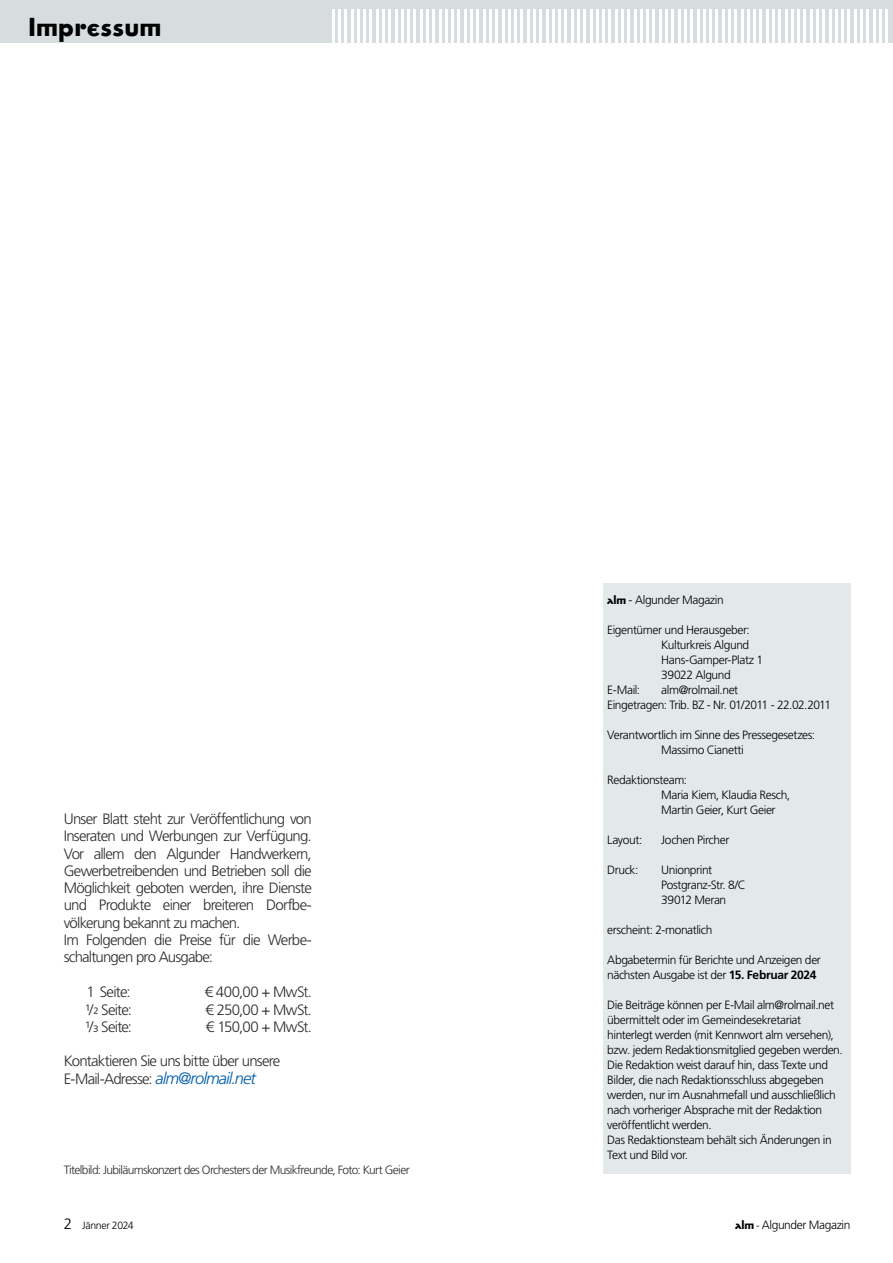
<style>
.page{position:relative;width:893px;height:1263px;background:#fff}
.page>*{position:absolute;margin:0;border:0;box-sizing:border-box;transform-origin:0 0}
.t1{font:700 27px "Algund 2002";color:#000}
.t2{font:300 15px/17.2px "Frutiger LT Std";letter-spacing:-.05em;color:#2c2c2b}
.t3{font:300 15px "Frutiger LT Std";letter-spacing:-.03em;color:#2c2c2b}
.t4{font:300 12px/15px "Frutiger LT Std";letter-spacing:-.035em;color:#000}
.t5{font:300 12px "Frutiger LT Std";letter-spacing:-.055em;color:#2c2c2b}
.t6{font:300 10.5px "Frutiger LT Std";letter-spacing:-.03em;color:#000}
.s1{font-style:italic;font-size:16.5px;color:#005da9}
.s2{font-family:"Algund 2002";font-weight:700}
.s3{font-weight:700}
.s4{font-size:15px}
.s5{font-size:10.5px}
</style>
<div class="page">
<div style="left:0;top:9px;width:893px;height:34px;background:#d7dcdf"></div>
<hr style="left:332px;top:8px;width:2px;height:34px;background:#fff">
<hr style="left:338px;top:8px;width:2px;height:34px;background:#fff">
<hr style="left:345px;top:8px;width:2px;height:34px;background:#fff">
<hr style="left:351px;top:8px;width:2px;height:34px;background:#fff">
<hr style="left:357px;top:8px;width:2px;height:34px;background:#fff">
<hr style="left:364px;top:8px;width:2px;height:34px;background:#fff">
<hr style="left:370px;top:8px;width:2px;height:34px;background:#fff">
<hr style="left:376px;top:8px;width:2px;height:34px;background:#fff">
<hr style="left:382px;top:8px;width:3px;height:34px;background:#fff">
<hr style="left:389px;top:8px;width:2px;height:34px;background:#fff">
<hr style="left:395px;top:8px;width:2px;height:34px;background:#fff">
<hr style="left:401px;top:8px;width:2px;height:34px;background:#fff">
<hr style="left:408px;top:8px;width:2px;height:34px;background:#fff">
<hr style="left:414px;top:8px;width:2px;height:34px;background:#fff">
<hr style="left:420px;top:8px;width:2px;height:34px;background:#fff">
<hr style="left:426px;top:8px;width:3px;height:34px;background:#fff">
<hr style="left:433px;top:8px;width:2px;height:34px;background:#fff">
<hr style="left:439px;top:8px;width:2px;height:34px;background:#fff">
<hr style="left:445px;top:8px;width:2px;height:34px;background:#fff">
<hr style="left:452px;top:8px;width:2px;height:34px;background:#fff">
<hr style="left:458px;top:8px;width:2px;height:34px;background:#fff">
<hr style="left:464px;top:8px;width:2px;height:34px;background:#fff">
<hr style="left:470px;top:8px;width:3px;height:34px;background:#fff">
<hr style="left:477px;top:8px;width:2px;height:34px;background:#fff">
<hr style="left:483px;top:8px;width:2px;height:34px;background:#fff">
<hr style="left:489px;top:8px;width:2px;height:34px;background:#fff">
<hr style="left:496px;top:8px;width:2px;height:34px;background:#fff">
<hr style="left:502px;top:8px;width:2px;height:34px;background:#fff">
<hr style="left:508px;top:8px;width:2px;height:34px;background:#fff">
<hr style="left:515px;top:8px;width:2px;height:34px;background:#fff">
<hr style="left:521px;top:8px;width:2px;height:34px;background:#fff">
<hr style="left:527px;top:8px;width:2px;height:34px;background:#fff">
<hr style="left:533px;top:8px;width:2px;height:34px;background:#fff">
<hr style="left:540px;top:8px;width:2px;height:34px;background:#fff">
<hr style="left:546px;top:8px;width:2px;height:34px;background:#fff">
<hr style="left:552px;top:8px;width:2px;height:34px;background:#fff">
<hr style="left:559px;top:8px;width:2px;height:34px;background:#fff">
<hr style="left:565px;top:8px;width:2px;height:34px;background:#fff">
<hr style="left:571px;top:8px;width:2px;height:34px;background:#fff">
<hr style="left:577px;top:8px;width:2px;height:34px;background:#fff">
<hr style="left:584px;top:8px;width:2px;height:34px;background:#fff">
<hr style="left:590px;top:8px;width:2px;height:34px;background:#fff">
<hr style="left:596px;top:8px;width:2px;height:34px;background:#fff">
<hr style="left:603px;top:8px;width:2px;height:34px;background:#fff">
<hr style="left:609px;top:8px;width:2px;height:34px;background:#fff">
<hr style="left:615px;top:8px;width:2px;height:34px;background:#fff">
<hr style="left:621px;top:8px;width:3px;height:34px;background:#fff">
<hr style="left:628px;top:8px;width:2px;height:34px;background:#fff">
<hr style="left:634px;top:8px;width:2px;height:34px;background:#fff">
<hr style="left:640px;top:8px;width:2px;height:34px;background:#fff">
<hr style="left:647px;top:8px;width:2px;height:34px;background:#fff">
<hr style="left:653px;top:8px;width:2px;height:34px;background:#fff">
<hr style="left:659px;top:8px;width:2px;height:34px;background:#fff">
<hr style="left:665px;top:8px;width:3px;height:34px;background:#fff">
<hr style="left:672px;top:8px;width:2px;height:34px;background:#fff">
<hr style="left:678px;top:8px;width:2px;height:34px;background:#fff">
<hr style="left:684px;top:8px;width:2px;height:34px;background:#fff">
<hr style="left:691px;top:8px;width:2px;height:34px;background:#fff">
<hr style="left:697px;top:8px;width:2px;height:34px;background:#fff">
<hr style="left:703px;top:8px;width:2px;height:34px;background:#fff">
<hr style="left:709px;top:8px;width:3px;height:34px;background:#fff">
<hr style="left:716px;top:8px;width:2px;height:34px;background:#fff">
<hr style="left:722px;top:8px;width:2px;height:34px;background:#fff">
<hr style="left:728px;top:8px;width:2px;height:34px;background:#fff">
<hr style="left:735px;top:8px;width:2px;height:34px;background:#fff">
<hr style="left:741px;top:8px;width:2px;height:34px;background:#fff">
<hr style="left:747px;top:8px;width:2px;height:34px;background:#fff">
<hr style="left:754px;top:8px;width:2px;height:34px;background:#fff">
<hr style="left:760px;top:8px;width:2px;height:34px;background:#fff">
<hr style="left:766px;top:8px;width:2px;height:34px;background:#fff">
<hr style="left:772px;top:8px;width:2px;height:34px;background:#fff">
<hr style="left:779px;top:8px;width:2px;height:34px;background:#fff">
<hr style="left:785px;top:8px;width:2px;height:34px;background:#fff">
<hr style="left:791px;top:8px;width:2px;height:34px;background:#fff">
<hr style="left:798px;top:8px;width:2px;height:34px;background:#fff">
<hr style="left:804px;top:8px;width:2px;height:34px;background:#fff">
<hr style="left:810px;top:8px;width:2px;height:34px;background:#fff">
<hr style="left:816px;top:8px;width:2px;height:34px;background:#fff">
<hr style="left:823px;top:8px;width:2px;height:34px;background:#fff">
<hr style="left:829px;top:8px;width:2px;height:34px;background:#fff">
<hr style="left:835px;top:8px;width:2px;height:34px;background:#fff">
<hr style="left:842px;top:8px;width:2px;height:34px;background:#fff">
<hr style="left:848px;top:8px;width:2px;height:34px;background:#fff">
<hr style="left:854px;top:8px;width:2px;height:34px;background:#fff">
<hr style="left:860px;top:8px;width:3px;height:34px;background:#fff">
<hr style="left:867px;top:8px;width:2px;height:34px;background:#fff">
<hr style="left:873px;top:8px;width:2px;height:34px;background:#fff">
<hr style="left:879px;top:8px;width:2px;height:34px;background:#fff">
<hr style="left:886px;top:8px;width:2px;height:34px;background:#fff">
<div style="left:0;top:0;width:893px;height:9px;background:#d7dcdf"></div>
<div style="left:603px;top:583px;width:247px;height:591px;background:#e3e8ea"></div>
<h1 class="t1" style="left:28px;top:9px;width:135px">Impressum</h1>
<p class="t2" style="left:64px;top:810px;width:250px">Unser Blatt steht zur Veröffentlichung von Inseraten und Werbungen zur Verfügung.<br>Vor allem den Algunder Handwerkern, Gewerbetreibenden und Betrieben soll die Möglichkeit geboten werden, ihre Dienste und Produkte einer breiteren Dorfbe&shy;völkerung bekannt zu machen.<br>Im Folgenden die Preise für die Werbe&shy;schaltungen pro Ausgabe:</p>
<p class="t2" style="left:87px;top:984px;width:45px">1 Seite:</p>
<p class="t3" style="left:205px;top:984px;width:108px">€ 400,00 + MwSt.</p>
<p class="t2" style="left:85px;top:1001px;width:48px">¹/² Seite:</p>
<p class="t2" style="left:206px;top:1001px;width:108px">€ 250,00 + MwSt.</p>
<p class="t2" style="left:85px;top:1018px;width:48px">¹/³ Seite:</p>
<p class="t2" style="left:206px;top:1018px;width:107px">€ 150,00 + MwSt.</p>
<p class="t2" style="left:64px;top:1053px;width:218px">Kontaktieren Sie uns bitte über unsere<br>E-Mail-Adresse: <span class="s1">alm@rolmail.net</span></p>
<p class="t5" style="left:64px;top:1163px;width:347px">Titelbild: Jubiläumskonzert des Orchesters der Musikfreunde, Foto: Kurt Geier</p>
<p class="t4" style="left:607px;top:592px;width:118px"><span class="s2">alm</span> - Algunder Magazin</p>
<p class="t4" style="left:607px;top:622px;width:144px">Eigentümer und Herausgeber:</p>
<p class="t4" style="left:661px;top:637px;width:90px">Kulturkreis Algund</p>
<p class="t4" style="left:661px;top:652px;width:104px">Hans-Gamper-Platz 1</p>
<p class="t4" style="left:661px;top:667px;width:71px">39022 Algund</p>
<p class="t4" style="left:607px;top:682px;width:35px">E-Mail:</p>
<p class="t4" style="left:607px;top:682px;width:225px;text-indent:54px">alm@rolmail.net<br>Eingetragen: Trib. BZ - Nr. 01/2011 - 22.02.2011</p>
<p class="t4" style="left:661px;top:727px;width:156px;text-indent:-54px">Verantwortlich im Sinne des Pressegesetzes:<br>Massimo Cianetti</p>
<p class="t4" style="left:661px;top:772px;width:130px;text-indent:-54px">Redaktionsteam:<br>Maria Kiem, Klaudia Resch,<br>Martin Geier, Kurt Geier</p>
<p class="t4" style="left:607px;top:832px;width:37px">Layout:</p>
<p class="t4" style="left:661px;top:832px;width:70px">Jochen Pircher</p>
<p class="t4" style="left:607px;top:862px;width:33px">Druck:</p>
<p class="t4" style="left:661px;top:862px;width:86px">Unionprint<br>Postgranz-Str. 8/C<br>39012 Meran</p>
<p class="t4" style="left:607px;top:922px;width:107px">erscheint: 2-monatlich</p>
<p class="t4" style="left:607px;top:952px;width:215px">Abgabetermin für Berichte und Anzeigen der nächsten Ausgabe ist der <span class="s3">15. Februar 2024</span></p>
<p class="t4" style="left:607px;top:997px;width:237px">Die Beiträge können per E-Mail alm@rolmail.net übermittelt oder im Gemeindesekretariat hinterlegt werden (mit Kennwort alm versehen), bzw. jedem Redaktionsmitglied gegeben werden.<br>Die Redaktion weist darauf hin, dass Texte und Bilder, die nach Redaktionsschluss abgegeben werden, nur im Ausnahmefall und ausschließlich nach vorheriger Absprache mit der Redaktion veröffentlicht werden.<br>Das Redaktionsteam behält sich Änderungen in Text und Bild vor.</p>
<p class="t6" style="left:64px;top:1219px;width:72px"><span class="s4">2</span> Jänner 2024</p>
<p class="t4" style="left:735px;top:1217px;width:117px"><span class="s2">alm</span> <span class="s5">-</span> Algunder Magazin</p>
</div>
